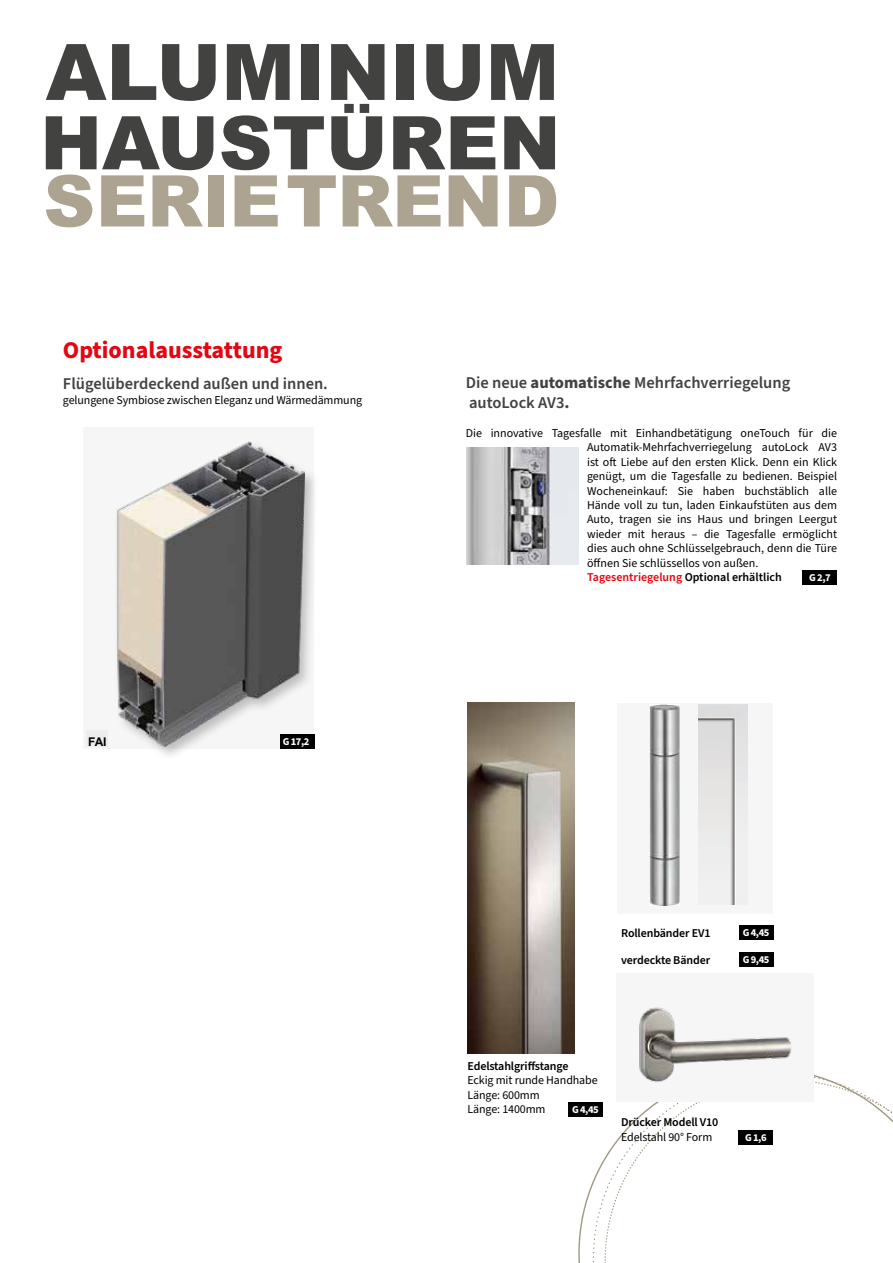
<style>
.page{position:relative;width:893px;height:1263px;background:#fff}
.page>*{position:absolute;margin:0;border:0;box-sizing:border-box;transform-origin:0 0}
.t1{font:900 78px "Arial";color:#424241}
.t2{font:900 71.4px "Arial";letter-spacing:-.005em;color:#aca490}
.t3{font:700 24px "Source Sans Pro";color:#e30613}
.t4{font:600 16.5px/19.8px "Source Sans Pro";color:#424241}
.t5{font:12px/14.4px "Source Sans Pro";color:#000}
.t6{font:600 12px "Source Sans Pro";letter-spacing:-.01em;color:#000}
.t7{font:700 12px "Arial";color:#000}
.t8{font:700 10.5px "Source Sans Pro";letter-spacing:-.04em;color:#fff}
.s1{font-weight:700}
.s2{font-weight:600;color:#e30613}
.s3{font-weight:600}
</style>
<div class="page">
<svg style="left:573px;top:1053px;width:320px;height:210px"></svg>
<div style="left:84px;top:427px;width:230px;height:322px;background:#f6f6f6"></div>
<img style="left:466px;top:448px;width:113px;height:116px">
<div style="left:618px;top:703px;width:155px;height:211px;background:#f6f6f6"></div>
<img style="left:649px;top:705px;width:30px;height:200px">
<div style="left:616px;top:973px;width:197px;height:129px;background:#f6f6f6"></div>
<svg style="left:46px;top:104px;width:509px;height:66px"></svg>
<div style="left:86px;top:731px;width:22px;height:16px;background:#ededed"></div>
<div style="left:114px;top:440px;width:205px;height:321px;background:#878787;opacity:.5"></div>
<img style="left:115px;top:442px;width:189px;height:305px">
<img style="left:639px;top:1007px;width:153px;height:75px">
<img style="left:699px;top:705px;width:48px;height:199px">
<img style="left:467px;top:703px;width:107px;height:350px">
<div style="left:280px;top:735px;width:34px;height:14px;background:#000"></div>
<div style="left:803px;top:571px;width:34px;height:14px;background:#000"></div>
<div style="left:739px;top:926px;width:34px;height:14px;background:#000"></div>
<div style="left:568px;top:1102px;width:34px;height:14px;background:#000"></div>
<div style="left:739px;top:953px;width:34px;height:14px;background:#000"></div>
<div style="left:739px;top:1130px;width:34px;height:14px;background:#000"></div>
<h1 class="t1" style="left:46px;top:15px;width:515px">ALUMINIUM</h1>
<h2 class="t2" style="left:44px;top:149px;width:517px">SERIE TREND</h2>
<h3 class="t3" style="left:63px;top:334px;width:221px">Optionalausstattung</h3>
<h3 class="t4" style="left:63px;top:374px;width:266px">Flügelüberdeckend außen und innen.</h3>
<p class="t5" style="left:63px;top:393px;width:301px">gelungene Symbiose zwischen Eleganz und Wärmedämmung</p>
<p class="t7" style="left:88px;top:733px;width:20px">FAI</p>
<p class="t8" style="left:283px;top:735px;width:28px">G 17,2</p>
<h3 class="t4" style="left:466px;top:373px;width:326px">Die neue <span class="s1">automatische</span> Mehrfachverriegelung autoLock AV3<span class="s1">.</span></h3>
<p class="t5" style="left:587px;top:426px;width:252px;text-indent:-121px">Die innovative Tagesfalle mit Einhandbetätigung oneTouch für die Automatik-Mehrfachverriegelung autoLock AV3 ist oft Liebe auf den ersten Klick. Denn ein Klick genügt, um die Tagesfalle zu bedienen. Beispiel Wocheneinkauf: Sie haben buchstäblich alle Hände voll zu tun, laden Einkaufstüten aus dem Auto, tragen sie ins Haus und bringen Leergut wieder mit heraus – die Tagesfalle ermöglicht dies auch ohne Schlüsselgebrauch, denn die Türe öffnen Sie schlüssellos von außen.<br><span class="s2">Tagesentriegelung</span> <span class="s3">Optional erhältlich</span></p>
<p class="t8" style="left:809px;top:571px;width:23px">G 2,7</p>
<p class="t6" style="left:621px;top:924px;width:91px">Rollenbänder EV1</p>
<p class="t6" style="left:621px;top:951px;width:91px">verdeckte Bänder</p>
<p class="t8" style="left:743px;top:926px;width:28px">G 4,45</p>
<p class="t8" style="left:743px;top:953px;width:28px">G 9,45</p>
<p class="t6" style="left:467px;top:1058px;width:102px">Edelstahlgriffstange</p>
<p class="t5" style="left:467px;top:1073px;width:132px">Eckig mit runde Handhabe<br>Länge: 600mm<br>Länge: 1400mm</p>
<p class="t8" style="left:572px;top:1102px;width:28px">G 4,45</p>
<p class="t6" style="left:621px;top:1114px;width:99px">Drücker Modell V10</p>
<p class="t5" style="left:621px;top:1130px;width:93px">Edelstahl 90° Form</p>
<p class="t8" style="left:745px;top:1130px;width:23px">G 1,6</p>
</div>
